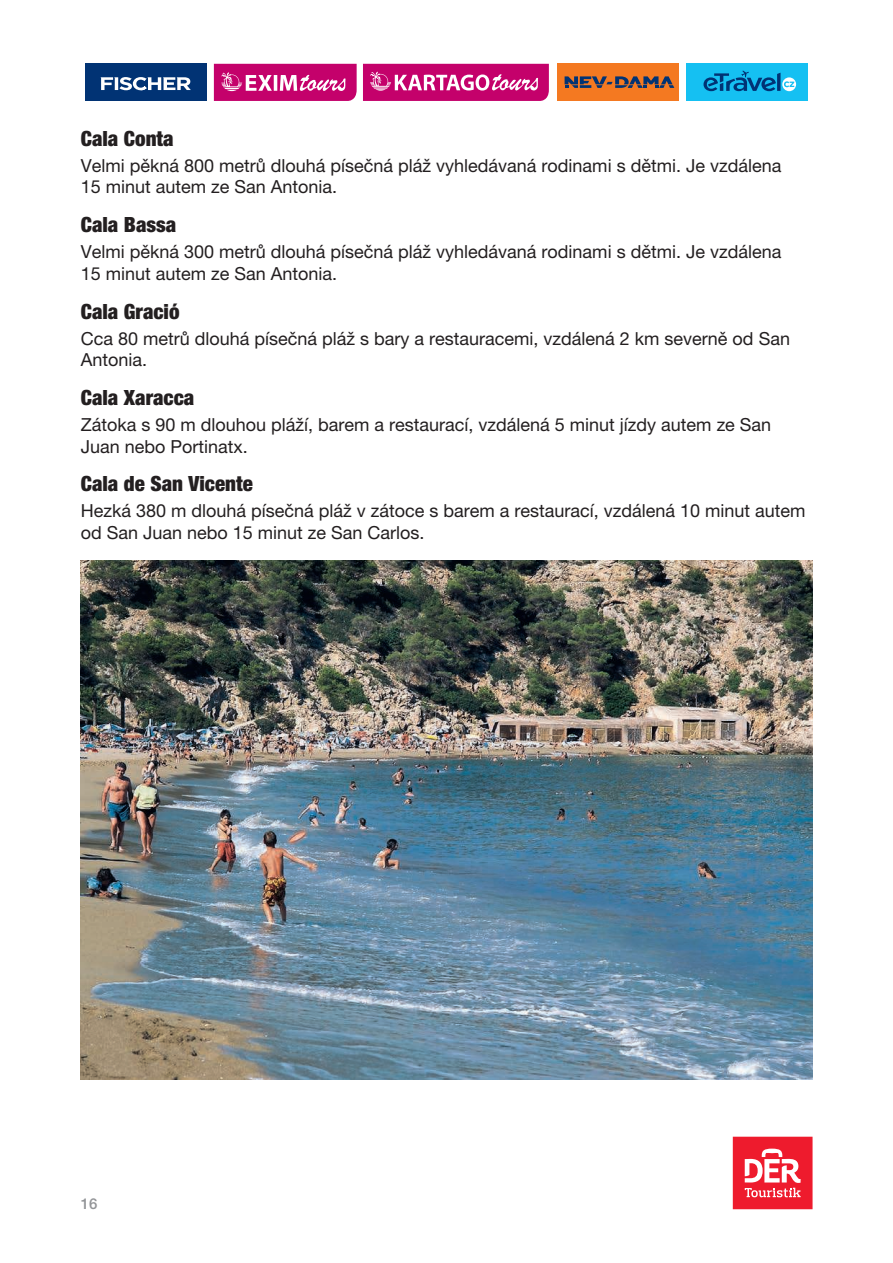
<style>
.page{position:relative;width:893px;height:1263px;background:#fff}
.page>*{position:absolute;margin:0;border:0;box-sizing:border-box;transform-origin:0 0}
.t1{font:900 condensed 21px "Helvetica Neue CE";color:#231f20}
.t2{font:18px/21.6px "Helvetica Neue CE";color:#231f20}
.t3{font:500 15px "Helvetica Neue CE";color:#939598}
</style>
<div class="page">
<div style="left:85px;top:64px;width:122px;height:37px;background:#013374"></div>
<svg style="left:100px;top:77px;width:91px;height:13px"></svg>
<div style="left:557px;top:64px;width:122px;height:37px;background:#f47921"></div>
<svg style="left:565px;top:76px;width:109px;height:12px"></svg>
<div style="left:686px;top:64px;width:122px;height:37px;background:#15c0f2"></div>
<svg style="left:703px;top:71px;width:93px;height:20px"></svg>
<svg style="left:214px;top:64px;width:143px;height:37px;background:#cd2b83"></svg>
<svg style="left:363px;top:64px;width:186px;height:37px;background:#cd2c84"></svg>
<div style="left:733px;top:1137px;width:79px;height:72px;background:#ee1b2d"></div>
<svg style="left:745px;top:1148px;width:56px;height:49px"></svg>
<img style="left:81px;top:561px;width:731px;height:518px">
<p class="t1" style="left:81px;top:126px;width:94px">Cala Conta</p>
<p class="t2" style="left:81px;top:155px;width:702px">Velmi pěkná 800 metrů dlouhá písečná pláž vyhledávaná rodinami s dětmi. Je vzdálena<br>15 minut autem ze San Antonia.</p>
<p class="t1" style="left:81px;top:212px;width:97px">Cala Bassa</p>
<p class="t2" style="left:81px;top:241px;width:702px">Velmi pěkná 300 metrů dlouhá písečná pláž vyhledávaná rodinami s dětmi. Je vzdálena<br>15 minut autem ze San Antonia.</p>
<p class="t1" style="left:81px;top:299px;width:100px">Cala Gració</p>
<p class="t2" style="left:81px;top:327px;width:711px">Cca 80 metrů dlouhá písečná pláž s bary a restauracemi, vzdálená 2 km severně od San<br>Antonia.</p>
<p class="t1" style="left:81px;top:385px;width:115px">Cala Xaracca</p>
<p class="t2" style="left:81px;top:414px;width:692px">Zátoka s 90 m dlouhou pláží, barem a restaurací, vzdálená 5 minut jízdy autem ze San<br>Juan nebo Portinatx.</p>
<p class="t1" style="left:81px;top:471px;width:173px">Cala de San Vicente</p>
<p class="t2" style="left:81px;top:500px;width:726px">Hezká 380 m dlouhá písečná pláž v zátoce s barem a restaurací, vzdálená 10 minut autem od San Juan nebo 15 minut ze San Carlos.</p>
<p class="t3" style="left:81px;top:1194px;width:18px">16</p>
</div>
